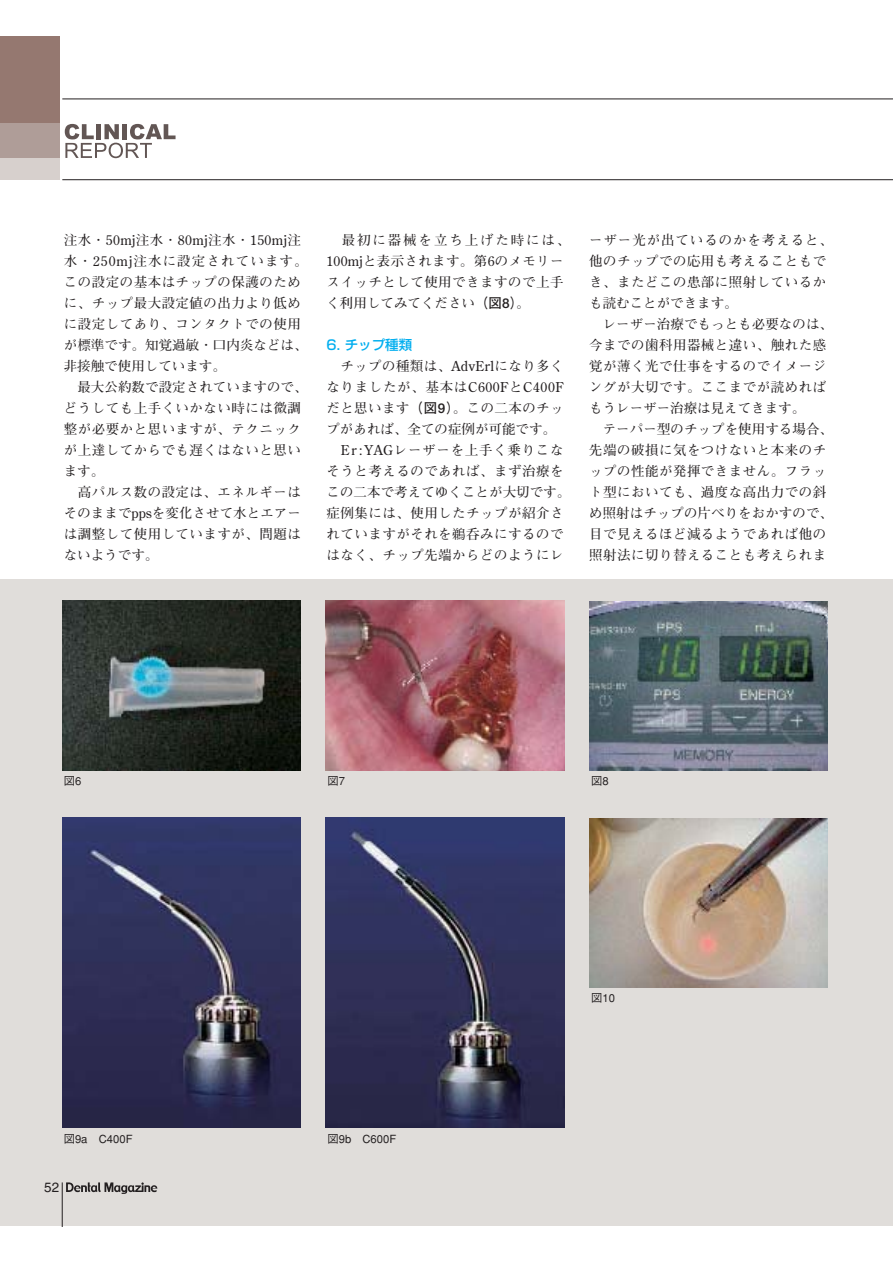
<style>
.page{position:relative;width:893px;height:1263px;background:#fff}
.page>*{position:absolute;margin:0;border:0;box-sizing:border-box;transform-origin:0 0}
.t1{font:13.5px/21px "Futo Min A101 Bold 90 msp RKSJ H";letter-spacing:.035em;color:#231f20}
.t2{font:13.5px "Futo Min A101 Bold 90 msp RKSJ H";letter-spacing:.005em;color:#231f20}
.t3{font:13.5px "Futo Min A101 Bold 90 msp RKSJ H";color:#231f20}
.t4{font:13.5px "Shin Go Medium 90 msp RKSJ H";color:#00aeef}
.t5{font:13.5px "Helvetica";color:#231f20}
.t6{font:11.25px "Gothic BBB Medium 90 msp RKSJ H";color:#231f20}
.s1{font-family:"Futo Go B101 Bold 90 msp RKSJ H"}
</style>
<div class="page">
<div style="left:0;top:579px;width:893px;height:647px;background:#e0ddda"></div>
<svg style="left:65px;top:124px;width:111px;height:34px"></svg>
<div style="left:0;top:123px;width:59px;height:35px;background:#af9d98"></div>
<div style="left:0;top:37px;width:59px;height:86px;background:#957870"></div>
<div style="left:0;top:158px;width:59px;height:22px;background:#d7d0cd"></div>
<hr style="left:62px;top:99px;width:831px;height:1px;background:#231f20">
<hr style="left:62px;top:179px;width:831px;height:1px;background:#231f20">
<img style="left:62px;top:601px;width:238px;height:170px">
<img style="left:326px;top:601px;width:238px;height:170px">
<img style="left:590px;top:601px;width:238px;height:170px">
<img style="left:62px;top:818px;width:238px;height:310px">
<img style="left:326px;top:818px;width:238px;height:310px">
<img style="left:590px;top:818px;width:238px;height:170px">
<svg style="left:66px;top:1182px;width:91px;height:12px"></svg>
<hr style="left:62px;top:1182px;width:1px;height:44px;background:#231f20">
<p class="t1" style="left:64px;top:232px;width:245px">注水・50mj注水・80mj注水・150mj注水・250mj注水に設定されています。この設定の基本はチップの保護のために、チップ最大設定値の出力より低めに設定してあり、コンタクトでの使用が標準です。知覚過敏・口内炎などは、非接触で使用しています。</p>
<p class="t1" style="left:64px;top:379px;width:245px;text-indent:14px">最大公約数で設定されていますので、どうしても上手くいかない時には微調整が必要かと思いますが、テクニックが上達してからでも遅くはないと思います。</p>
<p class="t1" style="left:64px;top:484px;width:239px;text-align:justify;text-indent:14px">高パルス数の設定は、エネルギーはそのままでppsを変化させて水とエアーは調整して使用していますが、問題はないようです。</p>
<p class="t1" style="left:326px;top:232px;width:245px;text-indent:15px">最初に器械を立ち上げた時には、<br>100mjと表示されます。第6のメモリースイッチとして使用できますので上手く利用してみてください<span class="s1">（図8）</span>。</p>
<p class="t4" style="left:326px;top:340px;width:87px">6. チップ種類</p>
<p class="t1" style="left:340px;top:358px;width:225px">チップの種類は、AdvErlになり多く</p>
<p class="t1" style="left:326px;top:379px;width:239px">なりましたが、基本はC600FとC400F</p>
<p class="t1" style="left:326px;top:400px;width:239px">だと思います<span class="s1">（図9）</span>。この二本のチッ</p>
<p class="t3" style="left:326px;top:424px;width:231px">プがあれば、全ての症例が可能です。</p>
<p class="t1" style="left:341px;top:442px;width:224px">Er:YAGレーザーを上手く乗りこな</p>
<p class="t1" style="left:326px;top:463px;width:239px">そうと考えるのであれば、まず治療を</p>
<p class="t2" style="left:326px;top:487px;width:245px">この二本で考えてゆくことが大切です。</p>
<p class="t1" style="left:326px;top:505px;width:239px">症例集には、使用したチップが紹介さ</p>
<p class="t1" style="left:326px;top:526px;width:239px">れていますがそれを鵜呑みにするので</p>
<p class="t1" style="left:326px;top:547px;width:239px">はなく、チップ先端からどのようにレ</p>
<p class="t1" style="left:589px;top:232px;width:245px">ーザー光が出ているのかを考えると、他のチップでの応用も考えることもでき、またどこの患部に照射しているかも読むことができます。</p>
<p class="t1" style="left:589px;top:316px;width:245px;text-indent:14px">レーザー治療でもっとも必要なのは、今までの歯科用器械と違い、触れた感覚が薄く光で仕事をするのでイメージングが大切です。ここまでが読めればもうレーザー治療は見えてきます。</p>
<p class="t1" style="left:589px;top:421px;width:245px;text-indent:14px">テーパー型のチップを使用する場合、先端の破損に気をつけないと本来のチップの性能が発揮できません。フラット型においても、過度な高出力での斜め照射はチップの片べりをおかすので、目で見えるほど減るようであれば他の照射法に切り替えることも考えられま</p>
<p class="t6" style="left:64px;top:777px;width:19px">図6</p>
<p class="t6" style="left:327px;top:777px;width:19px">図7</p>
<p class="t6" style="left:64px;top:1134px;width:70px">図9a C400F</p>
<p class="t6" style="left:327px;top:1134px;width:70px">図9b C600F</p>
<p class="t5" style="left:44px;top:1182px;width:17px">52</p>
<p class="t6" style="left:591px;top:777px;width:19px">図8</p>
<p class="t6" style="left:591px;top:994px;width:25px">図10</p>
</div>
